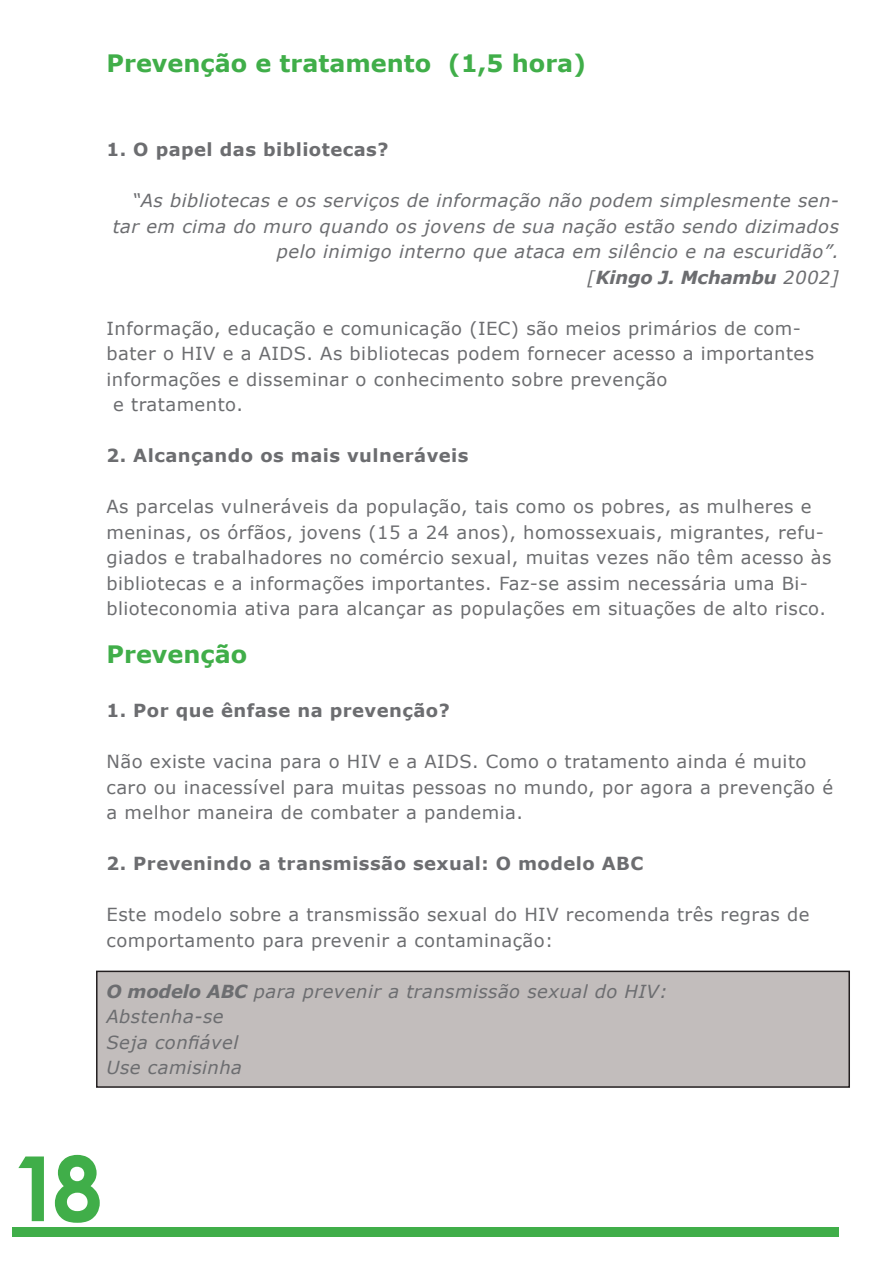
<style>
.page{position:relative;width:893px;height:1263px;background:#fff}
.page>*{position:absolute;margin:0;border:0;box-sizing:border-box;transform-origin:0 0}
.t1{font:700 90px "Century Gothic";color:#40ae49}
.titulo_materia{font:700 24px "Verdana";color:#40ae49}
.titulo_materia2{font:700 24px "Verdana";color:#40ae49}
.TEXTO{font:18px/25.5px "Verdana";letter-spacing:.025em;color:#6c6d70}
.TEXTO-2{font:italic 18px/25.5px "Verdana";letter-spacing:.025em;color:#6c6d70;text-align:right}
.TEXTO-3{font:700 18px "Verdana";letter-spacing:.025em;color:#6c6d70}
.TEXTO-4{font:italic 700 18px "Verdana";letter-spacing:-.01em;color:#6c6d70}
.s1{font-weight:400}
.s2{font-weight:700}
</style>
<div class="page">
<div style="left:12px;top:1227px;width:827px;height:9px;background:#40ae49"></div>
<div style="left:97px;top:971px;width:752px;height:116px;background:#c2bdbc"></div>
<div style="left:96px;top:970px;width:754px;height:118px;border:2px solid #231f20"></div>
<p class="titulo_materia" style="left:106px;top:48px;width:481px">Prevenção e tratamento (1,5 hora)</p>
<p class="TEXTO-3" style="left:106px;top:138px;width:284px">1. O papel das bibliotecas?</p>
<p class="TEXTO-2" style="left:113px;top:187px;width:728px">“As bibliotecas e os serviços de informação não podem simplesmente sen&shy;tar em cima do muro quando os jovens de sua nação estão sendo dizimados pelo inimigo interno que ataca em silêncio e na escuridão”.</p>
<p class="TEXTO-4" style="left:587px;top:265px;width:253px"><span class="s1">[</span>Kingo J. Mchambu <span class="s1">2002]</span></p>
<p class="TEXTO" style="left:106px;top:315px;width:696px">Informação, educação e comunicação (IEC) são meios primários de com-</p>
<p class="TEXTO" style="left:106px;top:340px;width:709px">bater o HIV e a AIDS. As bibliotecas podem fornecer acesso a importantes</p>
<p class="TEXTO" style="left:106px;top:366px;width:563px">informações e disseminar o conhecimento sobre prevenção</p>
<p class="TEXTO" style="left:113px;top:391px;width:131px">e tratamento.</p>
<p class="TEXTO-3" style="left:106px;top:444px;width:364px">2. Alcançando os mais vulneráveis</p>
<p class="TEXTO" style="left:106px;top:493px;width:726px">As parcelas vulneráveis da população, tais como os pobres, as mulheres e meninas, os órfãos, jovens (15 a 24 anos), homossexuais, migrantes, refu&shy;giados e trabalhadores no comércio sexual, muitas vezes não têm acesso às bibliotecas e a informações importantes. Faz-se assim necessária uma Bi&shy;blioteconomia ativa para alcançar as populações em situações de alto risco.</p>
<p class="titulo_materia2" style="left:106px;top:639px;width:142px">Prevenção</p>
<p class="TEXTO-3" style="left:106px;top:699px;width:345px">1. Por que ênfase na prevenção?</p>
<p class="TEXTO" style="left:106px;top:748px;width:728px">Não existe vacina para o HIV e a AIDS. Como o tratamento ainda é muito caro ou inacessível para muitas pessoas no mundo, por agora a prevenção é a melhor maneira de combater a pandemia.</p>
<p class="TEXTO-3" style="left:106px;top:852px;width:538px">2. Prevenindo a transmissão sexual: O modelo ABC</p>
<p class="TEXTO" style="left:106px;top:901px;width:705px">Este modelo sobre a transmissão sexual do HIV recomenda três regras de comportamento para prevenir a contaminação:</p>
<p class="TEXTO-2" style="left:106px;top:978px;width:563px"><span class="s2">O modelo ABC</span> para prevenir a transmissão sexual do HIV:</p>
<p class="TEXTO-2" style="left:106px;top:1003px;width:119px">Abstenha-se</p>
<p class="TEXTO-2" style="left:106px;top:1029px;width:133px">Seja confiável</p>
<p class="TEXTO-2" style="left:106px;top:1054px;width:137px">Use camisinha</p>
<h1 class="t1" style="left:11px;top:1120px;width:93px">18</h1>
</div>
